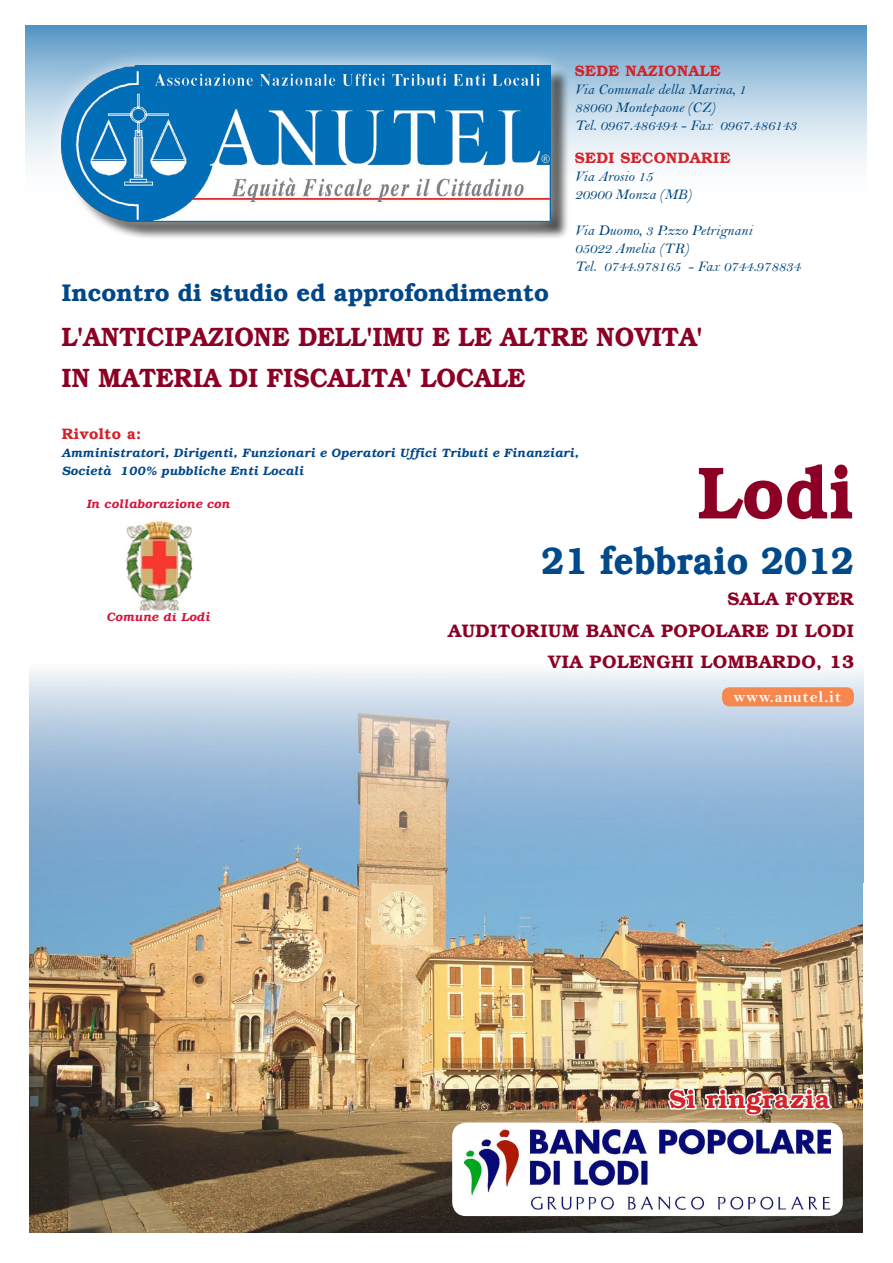
<style>
.page{position:relative;width:893px;height:1263px;background:#fff}
.page>*{position:absolute;margin:0;border:0;box-sizing:border-box;transform-origin:0 0}
.t1{font:600 74.25px "Bookman";color:#8b0024;scale:.92 1}
.t2{font:600 37.95px "Bookman";letter-spacing:.01em;color:#00498b;scale:.92 1}
.t3{font:600 26.4px/40.5px "Bookman";letter-spacing:.01em;color:#8b0024;scale:.92 1}
.t4{font:600 25.5px "Bookman";letter-spacing:.03em;color:#d2232a}
.t5{font:600 24px "Bookman";color:#004789}
.t6{font:600 18px/31.5px "Bookman";letter-spacing:.03em;color:#8b0024;text-align:right}
.t7{font:16.5px "Bell MT Bold";letter-spacing:.05em;color:#fff}
.t8{font:15px/18px "Bell MT Italic";color:#00457d}
.t9{font:600 15px "Bookman";letter-spacing:.03em;color:#d2232a}
.t10{font:italic 600 12px/18px "Bookman";letter-spacing:.03em;color:#004789}
.t11{font:italic 600 12px "Bookman";letter-spacing:.03em;color:#d2143a}
</style>
<div class="page">
<svg style="left:26px;top:26px;width:841px;height:140px;background:#a1c4de"></svg>
<div style="left:44px;top:48px;width:524px;height:191px;background:#fff;opacity:.75"></div>
<img style="left:62px;top:66px;width:488px;height:155px">
<img style="left:30px;top:669px;width:833px;height:564px">
<div style="left:437px;top:453px;width:428px;height:228px;background:#fff"></div>
<hr style="left:444px;top:671px;width:413px;height:4px;background:#f1f5f9">
<div style="left:722px;top:687px;width:132px;height:19px;background:#f5874f;border-radius:7px"></div>
<img style="left:126px;top:521px;width:66px;height:90px">
<div style="left:452px;top:1123px;width:391px;height:93px;background:#fff;border-radius:14px"></div>
<img style="left:464px;top:1129px;width:366px;height:81px">
<img style="left:666px;top:1085px;width:168px;height:33px">
<p class="t9" style="left:575px;top:62px;width:147px">SEDE NAZIONALE</p>
<p class="t8" style="left:575px;top:80px;width:223px">Via Comunale della Marina, 1<br>88060 Montepaone (CZ)<br>Tel. 0967.486494 - Fax 0967.486143</p>
<p class="t9" style="left:575px;top:149px;width:157px">SEDI SECONDARIE</p>
<p class="t8" style="left:575px;top:167px;width:118px">Via Arosio 15<br>20900 Monza (MB)</p>
<p class="t8" style="left:575px;top:221px;width:227px">Via Duomo, 3 P.zzo Petrignani<br>05022 Amelia (TR)<br>Tel. 0744.978165 - Fax 0744.978834</p>
<h3 class="t5" style="left:62px;top:279px;width:489px">Incontro di studio ed approfondimento</h3>
<h3 class="t3" style="left:62px;top:317px;width:698px">L'ANTICIPAZIONE DELL'IMU E LE ALTRE NOVITA'<br>IN MATERIA DI FISCALITA' LOCALE</h3>
<p class="t9" style="left:62px;top:425px;width:81px">Rivolto a:</p>
<p class="t10" style="left:62px;top:444px;width:518px">Amministratori, Dirigenti, Funzionari e Operatori Uffici Tributi e Finanziari,<br>Società 100% pubbliche Enti Locali</p>
<h1 class="t1" style="left:698px;top:448px;width:171px">Lodi</h1>
<h2 class="t2" style="left:541px;top:538px;width:341px">21 febbraio 2012</h2>
<p class="t6" style="left:448px;top:583px;width:407px">SALA FOYER<br>AUDITORIUM BANCA POPOLARE DI LODI<br>VIA POLENGHI LOMBARDO, 13</p>
<p class="t7" style="left:733px;top:687px;width:109px">www.anutel.it</p>
<p class="t11" style="left:86px;top:497px;width:145px">In collaborazione con</p>
<p class="t11" style="left:106px;top:610px;width:105px">Comune di Lodi</p>
<h3 class="t4" style="left:669px;top:1084px;width:162px">Si ringrazia</h3>
</div>
